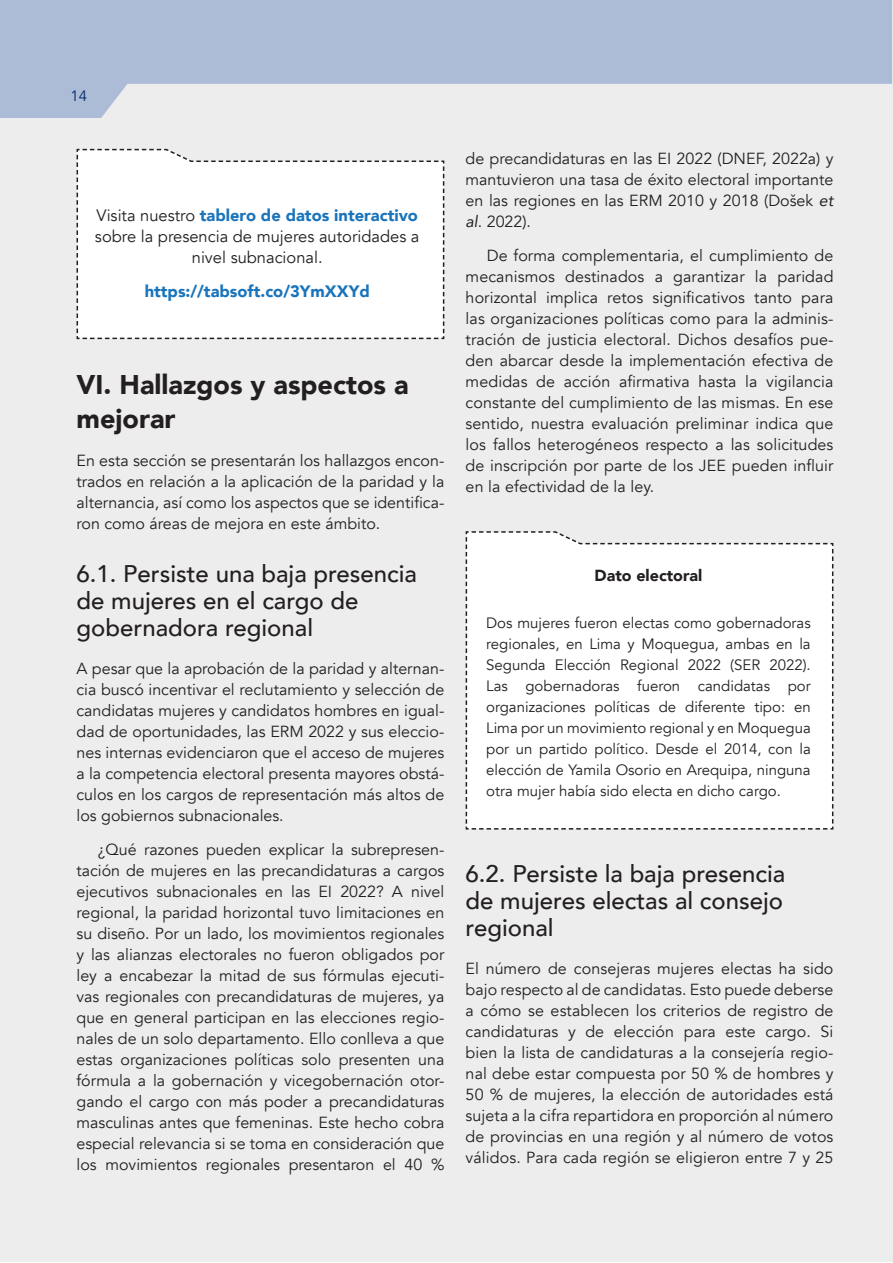
<style>
.page{position:relative;width:893px;height:1263px;background:#fff}
.page>*{position:absolute;margin:0;border:0;box-sizing:border-box;transform-origin:0 0}
.Titulo{font:900 27px/34.5px "Avenir";color:#231f20}
.Subtitulo{font:500 24px/27px "Avenir";color:#231f20}
.Primer_parrafo{font:16.5px/21px "Avenir";color:#231f20;text-align:center}
.Primer_parrafo-2{font:900 16.5px "Avenir";color:#1974bb}
.Cuerpo_de_texto{font:16.05px/21px "Avenir";color:#231f20;text-align:justify}
.Primer_parrafo-3{font:16.05px/21px "Avenir";color:#231f20;text-align:justify}
.Primer_parrafo-4{font:900 16.05px "Avenir";color:#231f20}
.Primer_parrafo-5{font:15px/21px "Avenir";color:#231f20;text-align:justify}
.t1{font:15px "Avenir";color:#013874}
.s1{font-weight:900;color:#1974bb}
.s2{font-style:italic}
</style>
<div class="page">
<div style="left:0;top:1px;width:892px;height:1261px;background:#ededee"></div>
<svg style="left:0;top:0;width:892px;height:118px;fill:#acbcd6"></svg>
<svg style="left:76px;top:148px;width:369px;height:192px;background:#fafafa"></svg>
<div style="left:465px;top:531px;width:369px;height:299px;background:#fff"></div>
<p class="t1" style="left:71px;top:87px;width:18px">14</p>
<p class="Primer_parrafo" style="left:95px;top:206px;width:326px">Visita nuestro <span class="s1">tablero de datos interactivo </span>sobre la presencia de mujeres autoridades a nivel subnacional.</p>
<p class="Primer_parrafo-2" style="left:145px;top:277px;width:227px">https://tabsoft.co/3YmXXYd</p>
<p class="Titulo" style="left:77px;top:366px;width:333px">VI. Hallazgos y aspectos a mejorar</p>
<p class="Primer_parrafo-3" style="left:77px;top:450px;width:369px">En esta sección se presentarán los hallazgos encon&shy;trados en relación a la aplicación de la paridad y la alternancia, así como los aspectos que se identifica&shy;ron como áreas de mejora en este ámbito.</p>
<p class="Subtitulo" style="left:77px;top:559px;width:342px">6.1. Persiste una baja presencia de mujeres en el cargo de gobernadora regional</p>
<p class="Primer_parrafo-3" style="left:77px;top:658px;width:369px">A pesar que la aprobación de la paridad y alternan&shy;cia buscó incentivar el reclutamiento y selección de candidatas mujeres y candidatos hombres en igual&shy;dad de oportunidades, las ERM 2022 y sus eleccio&shy;nes internas evidenciaron que el acceso de mujeres a la competencia electoral presenta mayores obstá&shy;culos en los cargos de representación más altos de los gobiernos subnacionales.</p>
<p class="Cuerpo_de_texto" style="left:77px;top:839px;width:369px;text-indent:21px">¿Qué razones pueden explicar la subrepresen&shy;tación de mujeres en las precandidaturas a cargos ejecutivos subnacionales en las EI 2022? A nivel regional, la paridad horizontal tuvo limitaciones en su diseño. Por un lado, los movimientos regionales y las alianzas electorales no fueron obligados por ley a encabezar la mitad de sus fórmulas ejecuti&shy;vas regionales con precandidaturas de mujeres, ya que en general participan en las elecciones regio&shy;nales de un solo departamento. Ello conlleva a que estas organizaciones políticas solo presenten una fórmula a la gobernación y vicegobernación otor&shy;gando el cargo con más poder a precandidaturas masculinas antes que femeninas. Este hecho cobra especial relevancia si se toma en consideración que los movimientos regionales presentaron el 40 %</p>
<p class="Cuerpo_de_texto" style="left:466px;top:148px;width:369px">de precandidaturas en las EI 2022 (DNEF, 2022a) y mantuvieron una tasa de éxito electoral importante en las regiones en las ERM 2010 y 2018 (Došek <span class="s2">et al</span>. 2022).</p>
<p class="Cuerpo_de_texto" style="left:466px;top:245px;width:369px;text-indent:21px">De forma complementaria, el cumplimiento de mecanismos destinados a garantizar la paridad horizontal implica retos significativos tanto para las organizaciones políticas como para la adminis&shy;tración de justicia electoral. Dichos desafíos pue&shy;den abarcar desde la implementación efectiva de medidas de acción afirmativa hasta la vigilancia constante del cumplimiento de las mismas. En ese sentido, nuestra evaluación preliminar indica que los fallos heterogéneos respecto a las solicitudes de inscripción por parte de los JEE pueden influir en la efectividad de la ley.</p>
<p class="Primer_parrafo-4" style="left:594px;top:562px;width:109px">Dato electoral</p>
<p class="Primer_parrafo-5" style="left:486px;top:612px;width:326px">Dos mujeres fueron electas como gobernadoras regionales, en Lima y Moquegua, ambas en la Segunda Elección Regional 2022 (SER 2022).<br>Las gobernadoras fueron candidatas por organizaciones políticas de diferente tipo: en Lima por un movimiento regional y en Moquegua por un partido político. Desde el 2014, con la elección de Yamila Osorio en Arequipa, ninguna otra mujer había sido electa en dicho cargo.</p>
<p class="Subtitulo" style="left:466px;top:858px;width:321px;text-align:justify">6.2. Persiste la baja presencia de mujeres electas al consejo regional</p>
<p class="Primer_parrafo-3" style="left:466px;top:958px;width:369px">El número de consejeras mujeres electas ha sido bajo respecto al de candidatas. Esto puede deberse a cómo se establecen los criterios de registro de candidaturas y de elección para este cargo. Si bien la lista de candidaturas a la consejería regio&shy;nal debe estar compuesta por 50 % de hombres y 50 % de mujeres, la elección de autoridades está sujeta a la cifra repartidora en proporción al número de provincias en una región y al número de votos válidos. Para cada región se eligieron entre 7 y 25</p>
</div>
